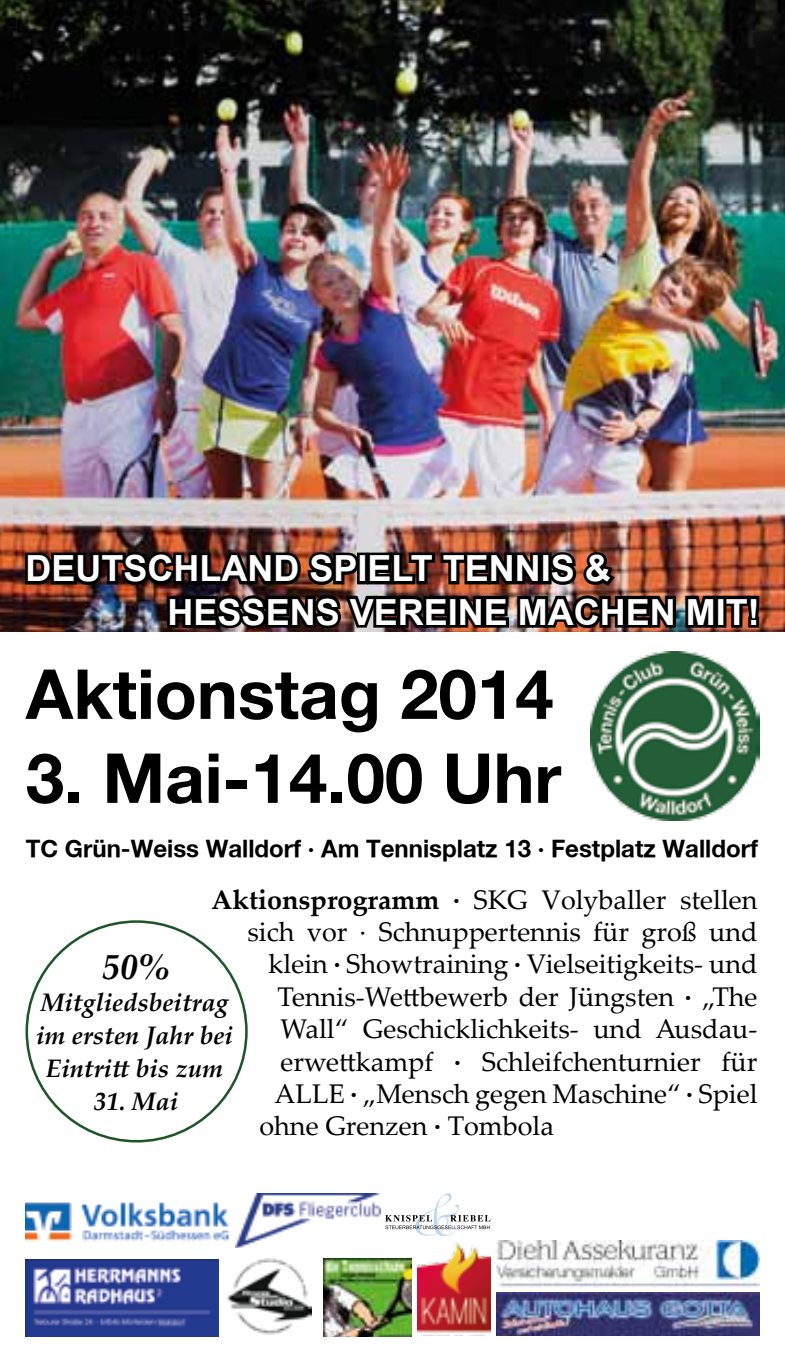
<style>
.page{position:relative;width:785px;height:1361px;background:#fff}
.page>*{position:absolute;margin:0;border:0;box-sizing:border-box;transform-origin:0 0}
.t1{font:700 69px "Helvetica N75";color:#000}
.t2{font:700 36px/43.2px "Arial";color:#fff}
.t3{font:italic 700 35.4px "Palatino Linotype";color:#000}
.t4{font:27px "Palatino Linotype";color:#000}
.t5{font:italic 700 25.2px/33px "Palatino Linotype";color:#000;text-align:center}
.t6{font:700 24px "Helvetica N75";color:#000}
.s1{font-weight:700}
</style>
<div class="page">
<img style="left:0;top:0;width:785px;height:631px">
<img style="left:591px;top:651px;width:169px;height:170px">
<img style="left:497px;top:1293px;width:263px;height:42px">
<img style="left:497px;top:1240px;width:262px;height:47px">
<img style="left:324px;top:1258px;width:87px;height:78px">
<img style="left:235px;top:1193px;width:145px;height:55px">
<img style="left:22px;top:543px;width:740px;height:89px">
<img style="left:26px;top:1202px;width:203px;height:40px">
<img style="left:227px;top:1259px;width:84px;height:75px">
<img style="left:417px;top:1243px;width:73px;height:92px">
<svg style="left:385px;top:1193px;width:105px;height:43px"></svg>
<img style="left:26px;top:1259px;width:192px;height:77px">
<h2 class="t2" style="left:168px;top:548px;width:594px;text-indent:-142px">DEUTSCHLAND SPIELT TENNIS &amp;<br>HESSENS VEREINE MACHEN MIT!</h2>
<h1 class="t1" style="left:26px;top:651px;width:529px">Aktionstag 2014</h1>
<h1 class="t1" style="left:26px;top:735px;width:537px">3. Mai-14.00 Uhr</h1>
<p class="t6" style="left:26px;top:833px;width:734px">TC Grün-Weiss Walldorf · Am Tennisplatz 13 · Festplatz Walldorf</p>
<p class="t4" style="left:212px;top:880px;width:547px"><span class="s1">Aktionsprogramm ·</span> SKG Volyballer stellen</p>
<p class="t4" style="left:248px;top:912px;width:512px">sich vor · Schnuppertennis für groß und</p>
<p class="t4" style="left:269px;top:945px;width:490px">klein <span class="s1">·</span> Showtraining <span class="s1">·</span> Vielseitigkeits- und</p>
<p class="t4" style="left:277px;top:977px;width:482px">Tennis-Wettbewerb der Jüngsten <span class="s1">·</span> „The</p>
<p class="t4" style="left:280px;top:1010px;width:478px">Wall“ Geschicklichkeits- und Ausdau-</p>
<p class="t4" style="left:280px;top:1042px;width:479px">erwettkampf <span class="s1">·</span> Schleifchenturnier für</p>
<p class="t4" style="left:274px;top:1074px;width:485px">ALLE <span class="s1">·</span> „Mensch gegen Maschine“ <span class="s1">·</span> Spiel</p>
<p class="t4" style="left:259px;top:1107px;width:296px">ohne Grenzen <span class="s1">·</span> Tombola</p>
<h3 class="t3" style="left:103px;top:941px;width:68px">50%</h3>
<p class="t5" style="left:36px;top:985px;width:198px">Mitgliedsbeitrag im ersten Jahr bei<br>Eintritt bis zum</p>
<p class="t5" style="left:94px;top:1084px;width:86px">31. Mai</p>
</div>
